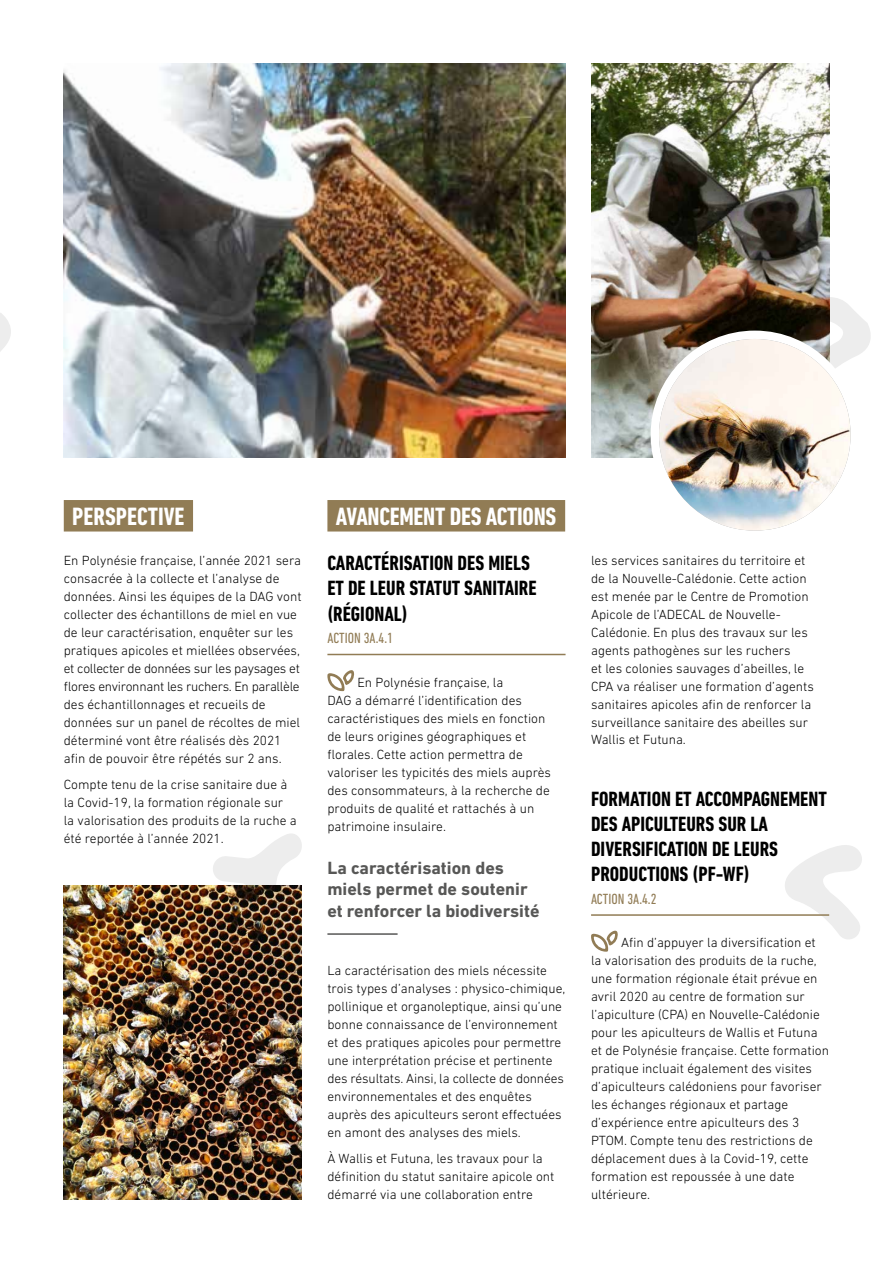
<style>
.page{position:relative;width:893px;height:1263px;background:#fff}
.page>*{position:absolute;margin:0;border:0;box-sizing:border-box;transform-origin:0 0}
.t1{font:700 condensed 25.5px "DIN Next LT Pro";letter-spacing:-.01em;color:#fff}
.t2{font:700 condensed 21px/25.2px "DIN Next LT Pro";color:#000}
.t3{font:700 18px/21.6px "DIN Next LT Pro";color:#575756}
.t4{font:condensed 15px "DIN Next LT Pro";color:#917c55}
.t5{font:300 13.5px/18px "DIN Next LT Pro";color:#000}
</style>
<div class="page">
<svg style="left:829px;top:297px;width:42px;height:71px"></svg>
<svg style="left:0;top:313px;width:11px;height:39px"></svg>
<svg style="left:213px;top:834px;width:89px;height:52px"></svg>
<svg style="left:785px;top:845px;width:77px;height:94px"></svg>
<img style="left:591px;top:64px;width:238px;height:393px">
<div style="left:327px;top:500px;width:238px;height:31px;background:#917c55"></div>
<hr style="left:327px;top:654px;width:239px;height:1px;background:#917c55">
<svg style="left:327px;top:670px;width:28px;height:21px"></svg>
<hr style="left:591px;top:914px;width:238px;height:2px;background:#917c55">
<svg style="left:591px;top:931px;width:27px;height:21px"></svg>
<div style="left:64px;top:500px;width:129px;height:31px;background:#917c55"></div>
<hr style="left:327px;top:933px;width:71px;height:2px;background:#575756">
<img style="left:64px;top:886px;width:238px;height:313px">
<img style="left:64px;top:64px;width:502px;height:393px">
<div style="left:655px;top:335px;width:200px;height:200px;background:#fff;border-radius:50%"></div>
<img style="left:659px;top:339px;width:192px;height:192px;border-radius:96px">
<div style="left:651px;top:331px;width:208px;height:208px;border:8px solid #fff;border-radius:50%"></div>
<h1 class="t1" style="left:72px;top:502px;width:114px">PERSPECTIVE</h1>
<p class="t5" style="left:64px;top:551px;width:239px">En Polynésie française, l’année 2021 sera consacrée à la collecte et l’analyse de données. Ainsi les équipes de la DAG vont collecter des échantillons de miel en vue de leur caractérisation, enquêter sur les pratiques apicoles et miellées observées, et collecter de données sur les paysages et flores environnant les ruchers. En parallèle des échantillonnages et recueils de données sur un panel de récoltes de miel déterminé vont être réalisés dès 2021 afin de pouvoir être répétés sur 2 ans.</p>
<p class="t5" style="left:64px;top:775px;width:234px">Compte tenu de la crise sanitaire due à la Covid-19, la formation régionale sur la valorisation des produits de la ruche a été reportée à l’année 2021.</p>
<h1 class="t1" style="left:336px;top:502px;width:222px">AVANCEMENT DES ACTIONS</h1>
<h2 class="t2" style="left:327px;top:550px;width:211px">CARACTÉRISATION DES MIELS<br>ET DE LEUR STATUT SANITAIRE (RÉGIONAL)</h2>
<p class="t4" style="left:327px;top:629px;width:67px">ACTION 3A.4.1</p>
<p class="t5" style="left:327px;top:673px;width:225px;text-indent:30px">En Polynésie française, la<br>DAG a démarré l’identification des caractéristiques des miels en fonction de leurs origines géographiques et florales. Cette action permettra de valoriser les typicités des miels auprès des consommateurs, à la recherche de produits de qualité et rattachés à un patrimoine insulaire.</p>
<h3 class="t3" style="left:327px;top:856px;width:214px">La caractérisation des miels permet de soutenir et renforcer la biodiversité</h3>
<p class="t5" style="left:327px;top:961px;width:239px">La caractérisation des miels nécessite trois types d’analyses : physico-chimique, pollinique et organoleptique, ainsi qu’une bonne connaissance de l’environnement et des pratiques apicoles pour permettre une interprétation précise et pertinente des résultats. Ainsi, la collecte de données environnementales et des enquêtes auprès des apiculteurs seront effectuées en amont des analyses des miels.</p>
<p class="t5" style="left:327px;top:1149px;width:229px">À Wallis et Futuna, les travaux pour la définition du statut sanitaire apicole ont démarré via une collaboration entre</p>
<p class="t5" style="left:591px;top:551px;width:224px">les services sanitaires du territoire et de la Nouvelle-Calédonie. Cette action est menée par le Centre de Promotion Apicole de l’ADECAL de Nouvelle-Calédonie. En plus des travaux sur les agents pathogènes sur les ruchers<br>et les colonies sauvages d’abeilles, le CPA va réaliser une formation d’agents sanitaires apicoles afin de renforcer la surveillance sanitaire des abeilles sur Wallis et Futuna.</p>
<h2 class="t2" style="left:591px;top:786px;width:237px">FORMATION ET ACCOMPAGNEMENT<br>DES APICULTEURS SUR LA<br>DIVERSIFICATION DE LEURS<br>PRODUCTIONS (PF-WF)</h2>
<p class="t4" style="left:591px;top:890px;width:67px">ACTION 3A.4.2</p>
<p class="t5" style="left:591px;top:933px;width:240px;text-indent:30px">Afin d’appuyer la diversification et la valorisation des produits de la ruche, une formation régionale était prévue en avril 2020 au centre de formation sur l’apiculture (CPA) en Nouvelle-Calédonie pour les apiculteurs de Wallis et Futuna et de Polynésie française. Cette formation pratique incluait également des visites d’apiculteurs calédoniens pour favoriser les échanges régionaux et partage d’expérience entre apiculteurs des 3<br>PTOM. Compte tenu des restrictions de déplacement dues à la Covid-19, cette formation est repoussée à une date ultérieure.</p>
</div>
